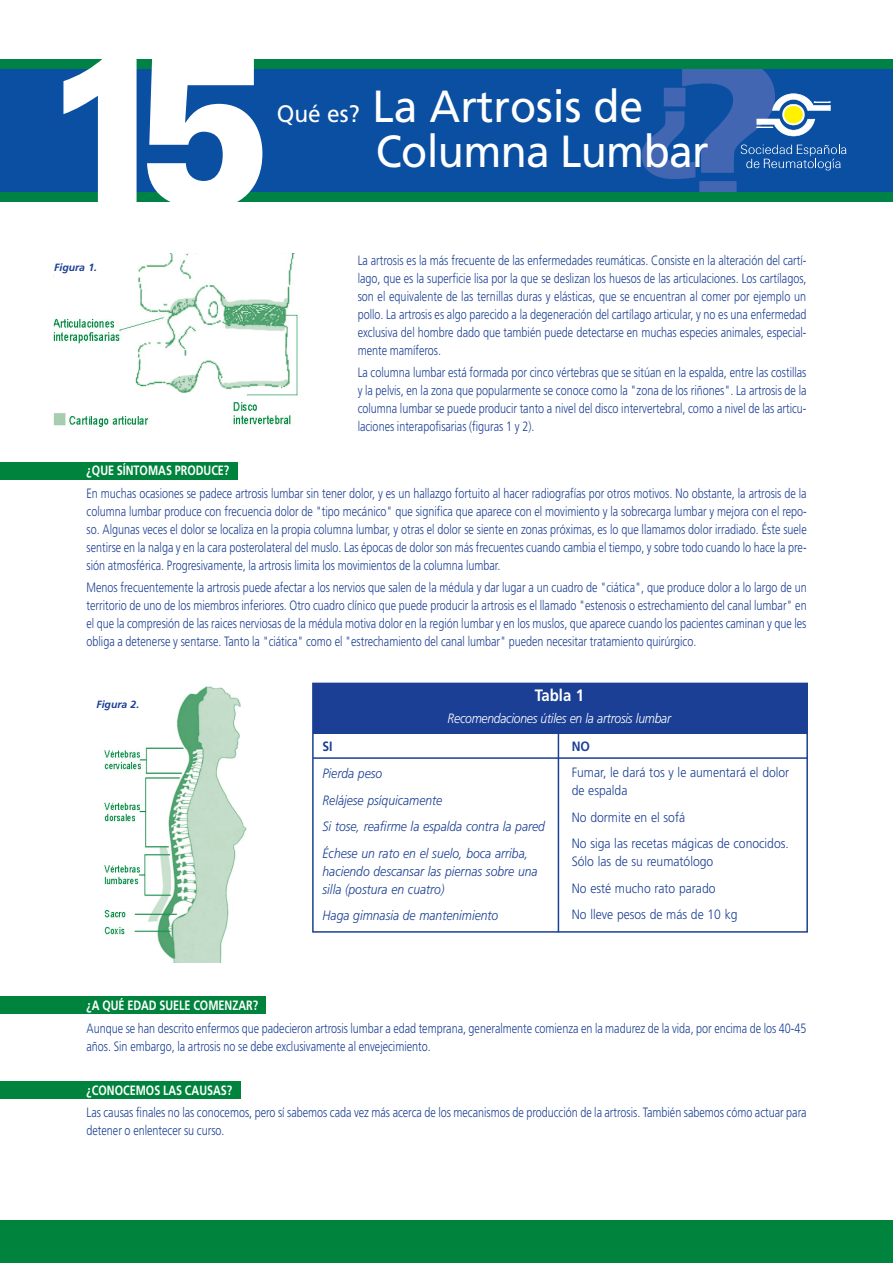
<style>
.page{position:relative;width:893px;height:1263px;background:#fff}
.page>*{position:absolute;margin:0;border:0;box-sizing:border-box;transform-origin:0 0}
.t1{font:900 214.2px "Univers";color:#fff;scale:.95 1}
.t2{font:45px "Frutiger";letter-spacing:-.015em;color:#fff;scale:.95 1}
.t3{font:700 16.5px "Frutiger";color:#fff;scale:.9 1}
.t4{font:300 13.5px/18px "Frutiger";color:#1b3f94;text-align:justify;scale:.8 1}
.t5{font:italic 300 13.5px/26.5px "Frutiger";color:#1b3f94;scale:.9 1}
.t6{font:300 13.5px/26.5px "Frutiger";color:#1b3f94;scale:.9 1}
.t7{font:700 13.5px "Frutiger";color:#fff;scale:.8 1}
.t8{font:italic 300 13.5px "Frutiger";letter-spacing:-.02em;color:#fff;scale:.9 1}
.t9{font:700 13.5px "Frutiger";color:#1b3f94;scale:.9 1}
.t10{font:italic 700 10.5px "Frutiger";color:#1b3f94}
.s1{font-size:23.85px}
</style>
<div class="page">
<div style="left:0;top:462px;width:238px;height:17px;background:#00843d"></div>
<div style="left:0;top:996px;width:265px;height:17px;background:#00843d"></div>
<div style="left:0;top:1082px;width:241px;height:17px;background:#00843d"></div>
<img style="left:104px;top:686px;width:143px;height:277px">
<div style="left:312px;top:683px;width:496px;height:250px;border:2px solid #1b3f94"></div>
<div style="left:0;top:1220px;width:893px;height:43px;background:#00843d"></div>
<img style="left:53px;top:253px;width:245px;height:174px">
<div style="left:0;top:62px;width:893px;height:140px;background:#0a4fa2"></div>
<div style="left:0;top:60px;width:893px;height:9px;background:#008247"></div>
<div style="left:0;top:193px;width:893px;height:9px;background:#008247"></div>
<svg style="left:641px;top:69px;width:205px;height:124px"></svg>
<div style="left:54px;top:263px;width:64px;height:20px;background:#fff"></div>
<div style="left:96px;top:700px;width:64px;height:20px;background:#fff"></div>
<div style="left:314px;top:684px;width:494px;height:50px;background:#1b3f94"></div>
<hr style="left:313px;top:757px;width:495px;height:2px;background:#1b3f94">
<hr style="left:558px;top:733px;width:1px;height:199px;background:#1b3f94">
<h1 class="t1" style="left:37px;top:51px;width:249px">15</h1>
<h2 class="t2" style="left:277px;top:88px;width:387px"><span class="s1">Qué es?</span> La Artrosis de</h2>
<h2 class="t2" style="left:376px;top:133px;width:352px">Columna Lumbar</h2>
<p class="t10" style="left:54px;top:263px;width:44px">Figura 1.</p>
<p class="t4" style="left:358px;top:252px;width:563px">La artrosis es la más frecuente de las enfermedades reumáticas. Consiste en la alteración del cartí&shy;lago, que es la superficie lisa por la que se deslizan los huesos de las articulaciones. Los cartílagos, son el equivalente de las ternillas duras y elásticas, que se encuentran al comer por ejemplo un pollo. La artrosis es algo parecido a la degeneración del cartílago articular, y no es una enfermedad exclusiva del hombre dado que también puede detectarse en muchas especies animales, especial&shy;mente mamíferos.</p>
<p class="t4" style="left:358px;top:364px;width:563px">La columna lumbar está formada por cinco vértebras que se sitúan en la espalda, entre las costillas y la pelvis, en la zona que popularmente se conoce como la "zona de los riñones". La artrosis de la columna lumbar se puede producir tanto a nivel del disco intervertebral, como a nivel de las articu&shy;laciones interapofisarias (figuras 1 y 2).</p>
<p class="t7" style="left:87px;top:465px;width:180px">¿QUE SÍNTOMAS PRODUCE?</p>
<p class="t4" style="left:87px;top:485px;width:902px">En muchas ocasiones se padece artrosis lumbar sin tener dolor, y es un hallazgo fortuito al hacer radiografías por otros motivos. No obstante, la artrosis de la columna lumbar produce con frecuencia dolor de "tipo mecánico" que significa que aparece con el movimiento y la sobrecarga lumbar y mejora con el repo&shy;so. Algunas veces el dolor se localiza en la propia columna lumbar, y otras el dolor se siente en zonas próximas, es lo que llamamos dolor irradiado. Éste suele sentirse en la nalga y en la cara posterolateral del muslo. Las épocas de dolor son más frecuentes cuando cambia el tiempo, y sobre todo cuando lo hace la pre&shy;sión atmosférica. Progresivamente, la artrosis limita los movimientos de la columna lumbar.</p>
<p class="t4" style="left:87px;top:579px;width:902px">Menos frecuentemente la artrosis puede afectar a los nervios que salen de la médula y dar lugar a un cuadro de "ciática", que produce dolor a lo largo de un territorio de uno de los miembros inferiores. Otro cuadro clínico que puede producir la artrosis es el llamado "estenosis o estrechamiento del canal lumbar" en el que la compresión de las raices nerviosas de la médula motiva dolor en la región lumbar y en los muslos, que aparece cuando los pacientes caminan y que les obliga a detenerse y sentarse. Tanto la "ciática" como el "estrechamiento del canal lumbar" pueden necesitar tratamiento quirúrgico.</p>
<p class="t10" style="left:96px;top:700px;width:44px">Figura 2.</p>
<p class="t3" style="left:535px;top:688px;width:56px">Tabla 1</p>
<p class="t8" style="left:448px;top:713px;width:250px">Recomendaciones útiles en la artrosis lumbar</p>
<p class="t9" style="left:323px;top:741px;width:13px">SI</p>
<p class="t5" style="left:323px;top:761px;width:249px">Pierda peso<br>Relájese psíquicamente<br>Si tose, reafirme la espalda contra la pared<br>Échese un rato en el suelo, boca arriba,</p>
<p class="t5" style="left:323px;top:863px;width:240px;line-height:18px">haciendo descansar las piernas sobre una silla (postura en cuatro)</p>
<p class="t5" style="left:323px;top:903px;width:197px">Haga gimnasia de mantenimiento</p>
<p class="t9" style="left:572px;top:741px;width:22px">NO</p>
<p class="t6" style="left:572px;top:765px;width:243px;line-height:18px">Fumar, le dará tos y le aumentará el dolor de espalda</p>
<p class="t6" style="left:572px;top:805px;width:243px">No dormite en el sofá<br>No siga las recetas mágicas de conocidos.</p>
<p class="t6" style="left:572px;top:849px;width:186px">Sólo las de su reumatólogo<br>No esté mucho rato parado<br>No lleve pesos de más de 10 kg</p>
<p class="t7" style="left:87px;top:1000px;width:216px">¿A QUÉ EDAD SUELE COMENZAR?</p>
<p class="t4" style="left:87px;top:1020px;width:901px">Aunque se han descrito enfermos que padecieron artrosis lumbar a edad temprana, generalmente comienza en la madurez de la vida, por encima de los 40-45 años. Sin embargo, la artrosis no se debe exclusivamente al envejecimiento.</p>
<p class="t7" style="left:87px;top:1085px;width:184px">¿CONOCEMOS LAS CAUSAS?</p>
<p class="t4" style="left:87px;top:1105px;width:902px">Las causas finales no las conocemos, pero sí sabemos cada vez más acerca de los mecanismos de producción de la artrosis. También sabemos cómo actuar para detener o enlentecer su curso.</p>
</div>
